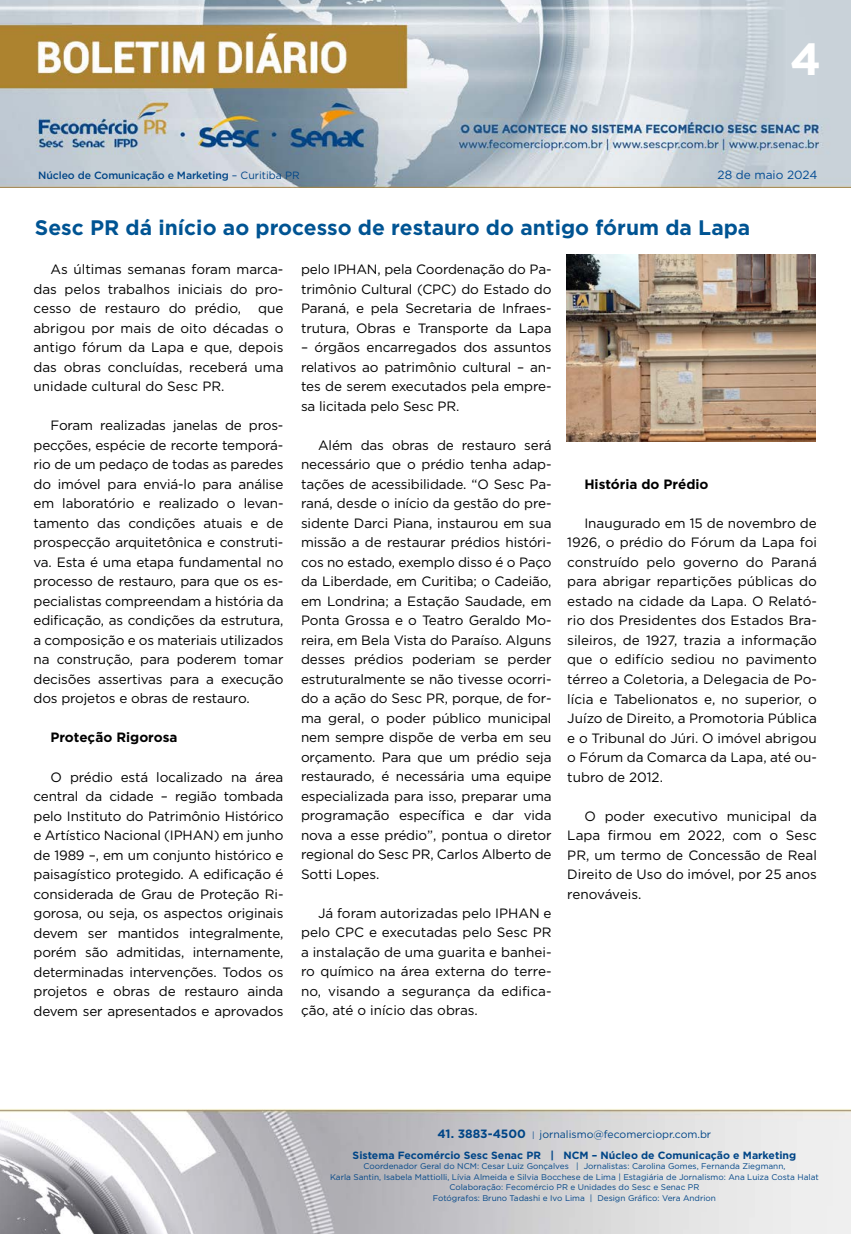
<style>
.page{position:relative;width:851px;height:1234px;background:#fff}
.page>*{position:absolute;margin:0;border:0;box-sizing:border-box;transform-origin:0 0}
.t1{font:700 45px "Gotham";color:#fff}
.t2{font:700 21px "Gotham";color:#005493}
.t3{font:13.5px/19.5px "Gotham";letter-spacing:-.01em;color:#000;text-align:justify}
.t4{font:700 13.5px "Gotham";color:#000}
.t5{font:11.85px "Gotham";color:#004a93}
.t6{font:700 10.5px/21px "Gotham";color:#004587;text-align:center}
.t7{font:500 10.5px "Gotham";letter-spacing:-.01em;color:#004587}
.t8{font:8.25px/10.5px "Gotham";color:#004587;text-align:center}
.s1{font-weight:400}
.s2{font-size:12px}
.s3{font-weight:400;font-size:8.25px}
</style>
<div class="page">
<img style="left:0;top:0;width:850px;height:188px">
<img style="left:0;top:1109px;width:850px;height:124px">
<img style="left:566px;top:255px;width:249px;height:186px">
<h1 class="t1" style="left:790px;top:29px;width:33px">4</h1>
<p class="t7" style="left:38px;top:168px;width:263px">Núcleo de Comunicação e Marketing <span class="s1">– Curitiba PR</span></p>
<p class="t5" style="left:717px;top:167px;width:101px">28 de maio 2024</p>
<h2 class="t2" style="left:35px;top:214px;width:716px">Sesc PR dá início ao processo de restauro do antigo fórum da Lapa</h2>
<p class="t3" style="left:33px;top:259px;width:251px;text-indent:17px">As últimas semanas foram marca&shy;das pelos trabalhos iniciais do pro&shy;cesso de restauro do prédio,</p>
<p class="t3" style="left:301px;top:259px;width:252px">pelo IPHAN, pela Coordenação do Pa&shy;trimônio Cultural (CPC) do Estado do Paraná, e pela Secretaria de Infraes&shy;trutura, Obras e Transporte da Lapa</p>
<p class="t3" style="left:301px;top:337px;width:252px">– órgãos encarregados dos assuntos relativos ao patrimônio cultural – an&shy;tes de serem executados pela empre&shy;sa licitada pelo Sesc PR.</p>
<p class="t3" style="left:301px;top:434px;width:252px;text-indent:17px">Além das obras de restauro será necessário que o prédio tenha adap&shy;tações de acessibilidade. “O Sesc Pa&shy;raná, desde o início da gestão do pre&shy;sidente Darci Piana, instaurou em sua missão a de restaurar prédios históri&shy;cos no estado, exemplo disso é o Paço da Liberdade, em Curitiba; o Cadeião, em Londrina; a Estação Saudade, em Ponta Grossa e o Teatro Geraldo Mo&shy;reira, em Bela Vista do Paraíso. Alguns desses prédios poderiam se perder estruturalmente se não tivesse ocorri&shy;do a ação do Sesc PR, porque, de for&shy;ma geral, o poder público municipal nem sempre dispõe de verba em seu orçamento. Para que um prédio seja restaurado, é necessária uma equipe especializada para isso, preparar uma programação específica e dar vida nova a esse prédio”, pontua o diretor regional do Sesc PR, Carlos Alberto de Sotti Lopes.</p>
<p class="t3" style="left:301px;top:902px;width:252px;text-indent:17px">Já foram autorizadas pelo IPHAN e pelo CPC e executadas pelo Sesc PR a instalação de uma guarita e banhei&shy;ro químico na área externa do terre&shy;no, visando a segurança da edifica&shy;ção, até o início das obras.</p>
<p class="t3" style="left:33px;top:298px;width:251px;text-indent:225px">que abrigou por mais de oito décadas o antigo fórum da Lapa e que, depois das obras concluídas, receberá uma unidade cultural do Sesc PR.</p>
<p class="t3" style="left:33px;top:415px;width:251px;text-indent:17px">Foram realizadas janelas de pros&shy;pecções, espécie de recorte temporá&shy;rio de um pedaço de todas as paredes do imóvel para enviá-lo para análise em laboratório e realizado o levan&shy;tamento das condições atuais e de prospecção arquitetônica e construti&shy;va. Esta é uma etapa fundamental no processo de restauro, para que os es&shy;pecialistas compreendam a história da edificação, as condições da estrutura, a composição e os materiais utilizados na construção, para poderem tomar decisões assertivas para a execução dos projetos e obras de restauro.</p>
<p class="t4" style="left:50px;top:728px;width:128px">Proteção Rigorosa</p>
<p class="t3" style="left:33px;top:766px;width:251px;text-indent:17px">O prédio está localizado na área central da cidade – região tombada pelo Instituto do Patrimônio Histórico e Artístico Nacional (IPHAN) em junho de 1989 –, em um conjunto histórico e paisagístico protegido. A edificação é considerada de Grau de Proteção Ri&shy;gorosa, ou seja, os aspectos originais devem ser mantidos integralmente, porém são admitidas, internamente, determinadas intervenções. Todos os projetos e obras de restauro ainda devem ser apresentados e aprovados</p>
<p class="t4" style="left:584px;top:475px;width:126px">História do Prédio</p>
<p class="t3" style="left:567px;top:513px;width:251px;text-indent:17px">Inaugurado em 15 de novembro de 1926, o prédio do Fórum da Lapa foi construído pelo governo do Paraná para abrigar repartições públicas do estado na cidade da Lapa. O Relató&shy;rio dos Presidentes dos Estados Bra&shy;sileiros, de 1927, trazia a informação que o edifício sediou no pavimento térreo a Coletoria, a Delegacia de Po&shy;lícia e Tabelionatos e, no superior, o Juízo de Direito, a Promotoria Pública e o Tribunal do Júri. O imóvel abrigou o Fórum da Comarca da Lapa, até ou&shy;tubro de 2012.</p>
<p class="t3" style="left:567px;top:805px;width:251px;text-indent:17px">O poder executivo municipal da Lapa firmou em 2022, com o Sesc PR, um termo de Concessão de Real Direito de Uso do imóvel, por 25 anos renováveis.</p>
<p class="t6" style="left:352px;top:1122px;width:445px"><span class="s2">41. 3883-4500</span> <span class="s3">|</span> <span class="s1">jornalismo@fecomerciopr.com.br<br></span>Sistema Fecomércio Sesc Senac PR | NCM – Núcleo de Comunicação e Marketing</p>
<p class="t8" style="left:330px;top:1160px;width:490px">Coordenador Geral do NCM: Cesar Luiz Gonçalves | Jornalistas: Carolina Gomes, Fernanda Ziegmann,<br>Karla Santin, Isabela Mattiolli, Lívia Almeida e Silvia Bocchese de Lima | Estagiária de Jornalismo: Ana Luiza Costa Halat Colaboração: Fecomércio PR e Unidades do Sesc e Senac PR<br>Fotógrafos: Bruno Tadashi e Ivo Lima | Design Gráfico: Vera Andrion</p>
</div>
